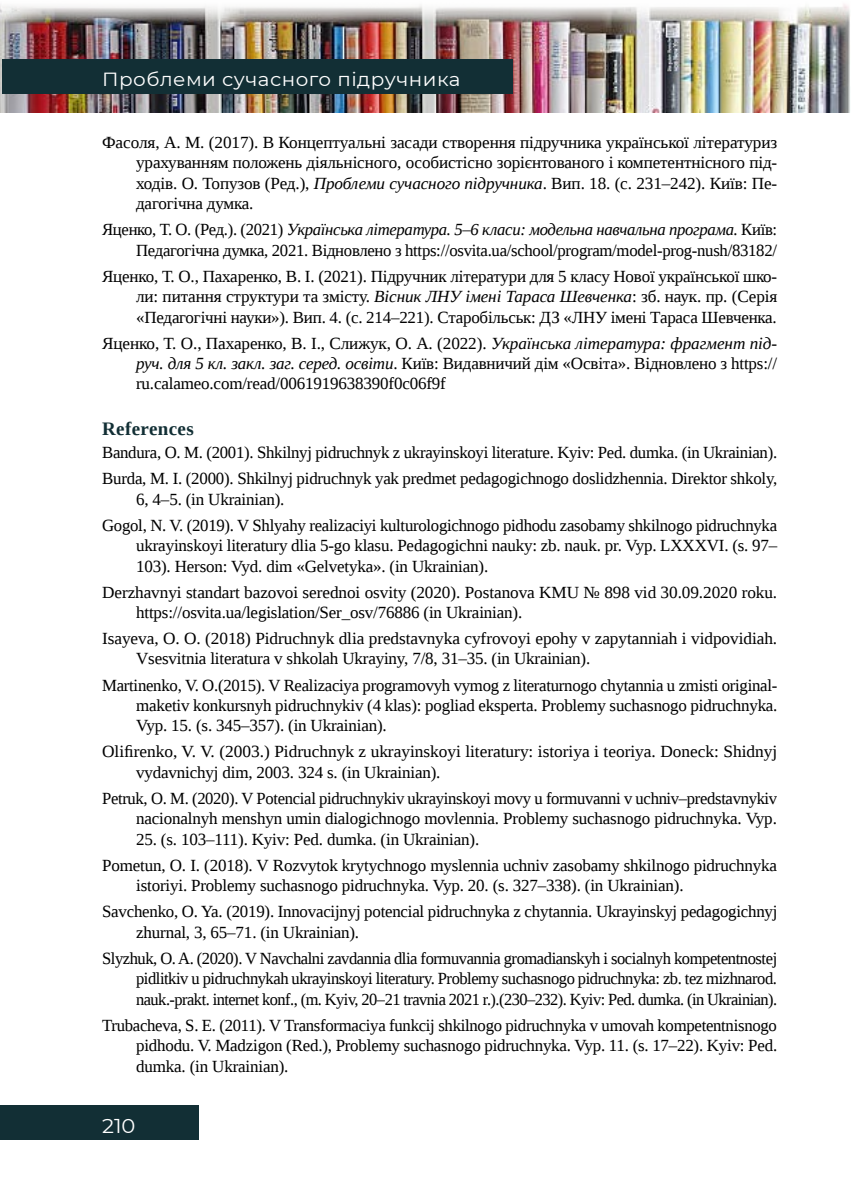
<style>
.page{position:relative;width:851px;height:1191px;background:#fff}
.page>*{position:absolute;margin:0;border:0;box-sizing:border-box;transform-origin:0 0}
.t1{font:20px "Montserrat";color:#fff;scale:1.05 1}
.t2{font:19px "Montserrat";letter-spacing:.025em;color:#fff;scale:1.05 1}
.t3{font:700 19px "Liberation Serif";letter-spacing:.02em;color:#122f35}
.t4{font:17px/20.4px "Liberation Serif";letter-spacing:-.01em;color:#000}
.t5{font:17px/20.4px "Liberation Serif";letter-spacing:-.03em;color:#000}
.s1{font-style:italic}
</style>
<div class="page">
<img style="left:0;top:4px;width:850px;height:109px">
<div style="left:2px;top:60px;width:510px;height:34px;background:#122f35"></div>
<div style="left:0;top:1106px;width:198px;height:34px;background:#122f35"></div>
<p class="t2" style="left:102px;top:66px;width:343px">Проблеми сучасного підручника</p>
<p class="t4" style="left:136px;top:132px;width:642px;text-align:justify;text-indent:-34px">Фасоля, А. М. (2017). В Концептуальні засади створення підручника української літературиз урахуванням положень діяльнісного, особистісно зорієнтованого і компетентнісного під&shy;ходів. О. Топузов (Ред.), <span class="s1">Проблеми сучасного підручника</span>. Вип. 18. (с. 231–242). Київ: Пе&shy;дагогічна думка.</p>
<p class="t4" style="left:102px;top:219px;width:676px;text-align:right">Яценко, Т. О. (Ред.). (2021) <span class="s1">Українська література. 5–6 класи: модельна навчальна програма.</span> Київ:<br>Педагогічна думка, 2021. Відновлено з https://osvita.ua/school/program/model-prog-nush/83182/</p>
<p class="t4" style="left:136px;top:266px;width:642px;text-align:justify;text-indent:-34px">Яценко, Т. О., Пахаренко, В. І. (2021). Підручник літератури для 5 класу Нової української шко&shy;ли: питання структури та змісту. <span class="s1">Вісник ЛНУ імені Тараса Шевченка</span>: зб. наук. пр. (Серія «Педагогічні науки»). Вип. 4. (c. 214–221). Старобільськ: ДЗ «ЛНУ імені Тараса Шевченка.</p>
<p class="t4" style="left:136px;top:332px;width:642px;text-align:justify;text-indent:-34px">Яценко, Т. О., Пахаренко, В. І., Слижук, О. А. (2022). <span class="s1">Українська література: фрагмент під&shy;руч. для 5 кл. закл. заг. серед. освіти</span>. Київ: Видавничий дім «Освіта». Відновлено з https:// ru.calameo.com/read/0061919638390f0c06f9f</p>
<p class="t3" style="left:102px;top:416px;width:93px">References</p>
<p class="t4" style="left:102px;top:439px;width:676px;line-height:26px">Bandura, O. M. (2001). Shkilnyj pidruchnyk z ukrayinskoyi literature. Kyiv: Ped. dumka. (in Ukrainian).<br>Burda, M. I. (2000). Shkilnyj pidruchnyk yak predmet pedagogichnogo doslidzhennia. Direktor shkoly,</p>
<p class="t4" style="left:102px;top:486px;width:676px;line-height:26px;text-indent:34px">6, 4–5. (in Ukrainian).<br>Gogol, N. V. (2019). V Shlyahy realizaciyi kulturologichnogo pidhodu zasobamy shkilnogo pidruchnyka</p>
<p class="t4" style="left:136px;top:535px;width:642px">ukrayinskoyi literatury dlia 5-go klasu. Pedagogichni nauky: zb. nauk. pr. Vyp. LXXXVI. (s. 97–<br>103). Herson: Vyd. dim «Gelvetyka». (in Ukrainian).</p>
<p class="t4" style="left:136px;top:581px;width:642px;text-indent:-34px">Derzhavnyi standart bazovoi serednoi osvity (2020). Postanova KMU № 898 vid 30.09.2020 roku. https://osvita.ua/legislation/Ser_osv/76886 (in Ukrainian).</p>
<p class="t4" style="left:136px;top:628px;width:642px;text-indent:-34px">Isayeva, O. O. (2018) Pidruchnyk dlia predstavnyka cyfrovoyi epohy v zapytanniah i vidpovidiah.<br>Vsesvitnia literatura v shkolah Ukrayiny, 7/8, 31–35. (in Ukrainian).</p>
<p class="t4" style="left:136px;top:674px;width:642px;text-align:justify;text-indent:-34px">Martinenko, V. O.(2015). V Realizaciya programovyh vymog z literaturnogo chytannia u zmisti original&shy;maketiv konkursnyh pidruchnykiv (4 klas): pogliad eksperta. Problemy suchasnogo pidruchnyka.<br>Vyp. 15. (s. 345–357). (in Ukrainian).</p>
<p class="t4" style="left:136px;top:741px;width:642px;text-indent:-34px">Olifirenko, V. V. (2003.) Pidruchnyk z ukrayinskoyi literatury: istoriya i teoriya. Doneck: Shidnyj vydavnichyj dim, 2003. 324 s. (in Ukrainian).</p>
<p class="t4" style="left:102px;top:788px;width:676px;text-align:right">Petruk, O. M. (2020). V Potencial pidruchnykiv ukrayinskoyi movy u formuvanni v uchniv–predstavnykiv nacionalnyh menshyn umin dialogichnogo movlennia. Problemy suchasnogo pidruchnyka. Vyp.</p>
<p class="t4" style="left:102px;top:826px;width:676px;line-height:26px;text-indent:34px">25. (s. 103–111). Kyiv: Ped. dumka. (in Ukrainian).<br>Pometun, O. I. (2018). V Rozvytok krytychnogo myslennia uchniv zasobamy shkilnogo pidruchnyka</p>
<p class="t4" style="left:102px;top:872px;width:676px;line-height:26px;text-indent:34px">istoriyi. Problemy suchasnogo pidruchnyka. Vyp. 20. (s. 327–338). (in Ukrainian).<br>Savchenko, O. Ya. (2019). Innovacijnyj potencial pidruchnyka z chytannia. Ukrayinskyj pedagogichnyj</p>
<p class="t4" style="left:102px;top:919px;width:676px;line-height:26px;text-indent:34px">zhurnal, 3, 65–71. (in Ukrainian).<br>Slyzhuk, O. A. (2020). V Navchalni zavdannia dlia formuvannia gromadianskyh i socialnyh kompetentnostej</p>
<p class="t5" style="left:136px;top:968px;width:642px">pidlitkiv u pidruchnykah ukrayinskoyi literatury. Problemy suchasnogo pidruchnyka: zb. tez mizhnarod. nauk.-prakt. internet konf., (m. Kyiv, 20–21 travnia 2021 r.).(230–232). Kyiv: Ped. dumka. (in Ukrainian).</p>
<p class="t4" style="left:136px;top:1014px;width:642px;text-align:justify;text-indent:-34px">Trubacheva, S. E. (2011). V Transformaciya funkcij shkilnogo pidruchnyka v umovah kompetentnisnogo pidhodu. V. Madzigon (Red.), Problemy suchasnogo pidruchnyka. Vyp. 11. (s. 17–22). Kyiv: Ped. dumka. (in Ukrainian).</p>
<p class="t1" style="left:102px;top:1111px;width:33px">210</p>
</div>
